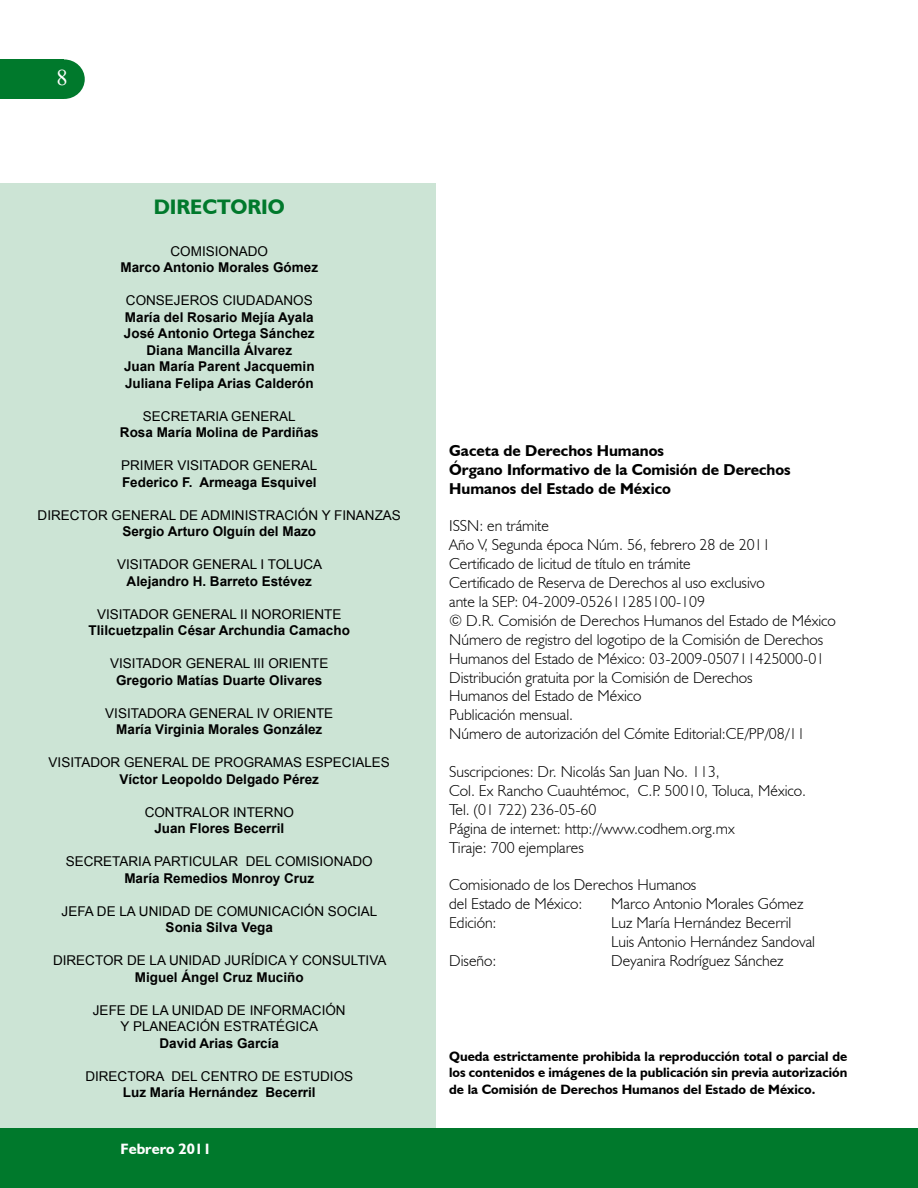
<style>
.page{position:relative;width:918px;height:1188px;background:#fff}
.page>*{position:absolute;margin:0;border:0;box-sizing:border-box;transform-origin:0 0}
.t1{font:22.5px "Times New Roman";color:#fff}
.t2{font:700 21px "Humanist 521 BT";color:#00792c}
.t3{font:300 15.75px/18.9px "Humanist 521 BT";color:#000}
.t4{font:700 15.75px/18.9px "Humanist 521 BT";color:#000}
.t5{font:700 15px "Humanist 521 BT";color:#fff}
.t6{font:700 13.5px/16.5px "Arial";color:#000;text-align:center}
.t7{font:13.5px/16.5px "Arial";color:#000;text-align:center}
.t8{font:700 13.5px/16.2px "Humanist 521 BT";color:#000;text-align:justify}
</style>
<div class="page">
<div style="left:0;top:59px;width:64px;height:40px;background:#00792c"></div>
<div style="left:44px;top:59px;width:41px;height:40px;background:#00792c;border-radius:50%"></div>
<div style="left:0;top:1128px;width:918px;height:60px;background:#00792c"></div>
<div style="left:0;top:183px;width:436px;height:944px;background:#cce4d5"></div>
<h1 class="t1" style="left:57px;top:63px;width:13px">8</h1>
<h2 class="t2" style="left:154px;top:194px;width:14px">directorio</h2>
<p class="t7" style="left:171px;top:243px;width:99px">COMISIONADO</p>
<p class="t6" style="left:121px;top:260px;width:199px">Marco Antonio Morales Gómez</p>
<p class="t7" style="left:126px;top:293px;width:188px">CONSEJEROS CIUDADANOS</p>
<p class="t6" style="left:124px;top:309px;width:192px">María del Rosario Mejía Ayala<br>José Antonio Ortega Sánchez<br>Diana Mancilla Álvarez<br>Juan María Parent Jacquemin<br>Juliana Felipa Arias Calderón</p>
<p class="t7" style="left:143px;top:408px;width:109px">SECRETARIA GENER</p>
<p class="t7" style="left:279px;top:408px;width:18px">AL</p>
<p class="t6" style="left:120px;top:425px;width:200px">Rosa María Molina de Pardiñas</p>
<p class="t7" style="left:121px;top:457px;width:198px">PRIMER VISITADOR GENERAL</p>
<p class="t6" style="left:122px;top:474px;width:196px">Federico F. Armeaga Esquivel</p>
<p class="t7" style="left:38px;top:507px;width:365px">DIRECTOR GENERAL DE ADMINISTRACIÓN Y FINANZAS</p>
<p class="t6" style="left:122px;top:524px;width:195px">Sergio Arturo Olguín del Mazo</p>
<p class="t7" style="left:117px;top:556px;width:207px">VISITADOR GENERAL I TOLUCA</p>
<p class="t6" style="left:127px;top:573px;width:187px">Alejandro H. Barreto Estévez</p>
<p class="t7" style="left:97px;top:606px;width:18px">VISITADOR</p>
<p class="t7" style="left:173px;top:606px;width:171px">GENERAL II NORORIENTE</p>
<p class="t6" style="left:89px;top:623px;width:263px">Tlilcuetzpalin César Archundia Camacho</p>
<p class="t7" style="left:110px;top:655px;width:220px">VISITADOR GENERAL III ORIENTE</p>
<p class="t6" style="left:116px;top:672px;width:208px">Gregorio Matías Duarte Olivares</p>
<p class="t7" style="left:105px;top:705px;width:230px">VISITADORA GENERAL IV ORIENTE</p>
<p class="t6" style="left:116px;top:722px;width:208px">María Virginia Morales González</p>
<p class="t7" style="left:49px;top:754px;width:343px">VISITADOR GENERAL DE PROGRAMAS ESPECIALES</p>
<p class="t6" style="left:120px;top:771px;width:201px">Víctor Leopoldo Delgado Pérez</p>
<p class="t7" style="left:145px;top:804px;width:151px">CONTRALOR I NTERNO</p>
<p class="t6" style="left:154px;top:821px;width:131px">Juan Flores Becerril</p>
<p class="t7" style="left:66px;top:853px;width:309px">SECRETARIA PARTICULAR DEL COMISIONADO</p>
<p class="t6" style="left:124px;top:870px;width:191px">María Remedios Monroy Cruz</p>
<p class="t7" style="left:62px;top:903px;width:87px">JEFADE LA UNIDAD</p>
<p class="t7" style="left:194px;top:903px;width:42px">DE COMUNI</p>
<p class="t7" style="left:272px;top:903px;width:37px">CACIÓN</p>
<p class="t7" style="left:328px;top:903px;width:37px">SOCIAL</p>
<p class="t6" style="left:166px;top:920px;width:109px">Sonia Silva Vega</p>
<p class="t7" style="left:53px;top:952px;width:9px">DIRE</p>
<p class="t7" style="left:85px;top:952px;width:21px">CTOR</p>
<p class="t7" style="left:127px;top:952px;width:194px">DE LA UNIDAD JURÍDICA Y CONSULTI</p>
<p class="t7" style="left:369px;top:952px;width:19px">VA</p>
<p class="t6" style="left:135px;top:969px;width:170px">Miguel Ángel Cruz Muciño</p>
<p class="t7" style="left:93px;top:1002px;width:254px">JEFE DE LA UNIDAD DE INFORMACIÓN<br>Y PLANEACIÓN ESTRATÉGICA</p>
<p class="t6" style="left:160px;top:1035px;width:121px">David Arias García</p>
<p class="t7" style="left:85px;top:1068px;width:269px">DIRECTORA DEL CENTRO DE ESTUDIOS</p>
<p class="t6" style="left:123px;top:1085px;width:194px">Luz María Hernández Becerril</p>
<p class="t5" style="left:121px;top:1139px;width:92px">Febrero 2011</p>
<p class="t4" style="left:449px;top:441px;width:343px">Gaceta de Derechos Humanos<br>Órgano Informativo de la Comisión de Derechos<br>Humanos del Estado de México</p>
<p class="t3" style="left:449px;top:516px;width:388px">ISSN: en trámite<br>Año V, Segunda época Núm. 56, febrero 28 de 2011<br>Certificado de licitud de título en trámite<br>Certificado de Reserva de Derechos al uso exclusivo<br>ante la SEP: 04-2009-052611285100-109<br>© D.R. Comisión de Derechos Humanos del Estado de México Número de registro del logotipo de la Comisión de Derechos Humanos del Estado de México: 03-2009-050711425000-01<br>Distribución gratuita por la Comisión de Derechos<br>Humanos del Estado de México<br>Publicación mensual.<br>Número de autorización del Cómite Editorial:CE/PP/08/11</p>
<p class="t3" style="left:449px;top:762px;width:358px">Suscripciones: Dr. Nicolás San Juan No. 113,<br>Col. Ex Rancho Cuauhtémoc, C.P. 50010, Toluca, México.<br>Tel. (01 722) 236-05-60<br>Página de internet: http://www.codhem.org.mx<br>Tiraje: 700 ejemplares</p>
<p class="t3" style="left:449px;top:875px;width:249px">Comisionado de los Derechos Humanos del Estado de México:</p>
<p class="t3" style="left:611px;top:894px;width:194px">Marco Antonio Morales Gómez</p>
<p class="t3" style="left:449px;top:913px;width:49px">Edición:</p>
<p class="t3" style="left:611px;top:913px;width:205px">Luz María Hernández Becerril<br>Luis Antonio Hernández Sandoval</p>
<p class="t3" style="left:449px;top:951px;width:49px">Diseño:</p>
<p class="t3" style="left:611px;top:951px;width:174px">Deyanira Rodríguez Sánchez</p>
<p class="t8" style="left:449px;top:1048px;width:400px">Queda estrictamente prohibida la reproducción total o parcial de los contenidos e imágenes de la publicación sin previa autorización de la Comisión de Derechos Humanos del Estado de México.</p>
</div>
